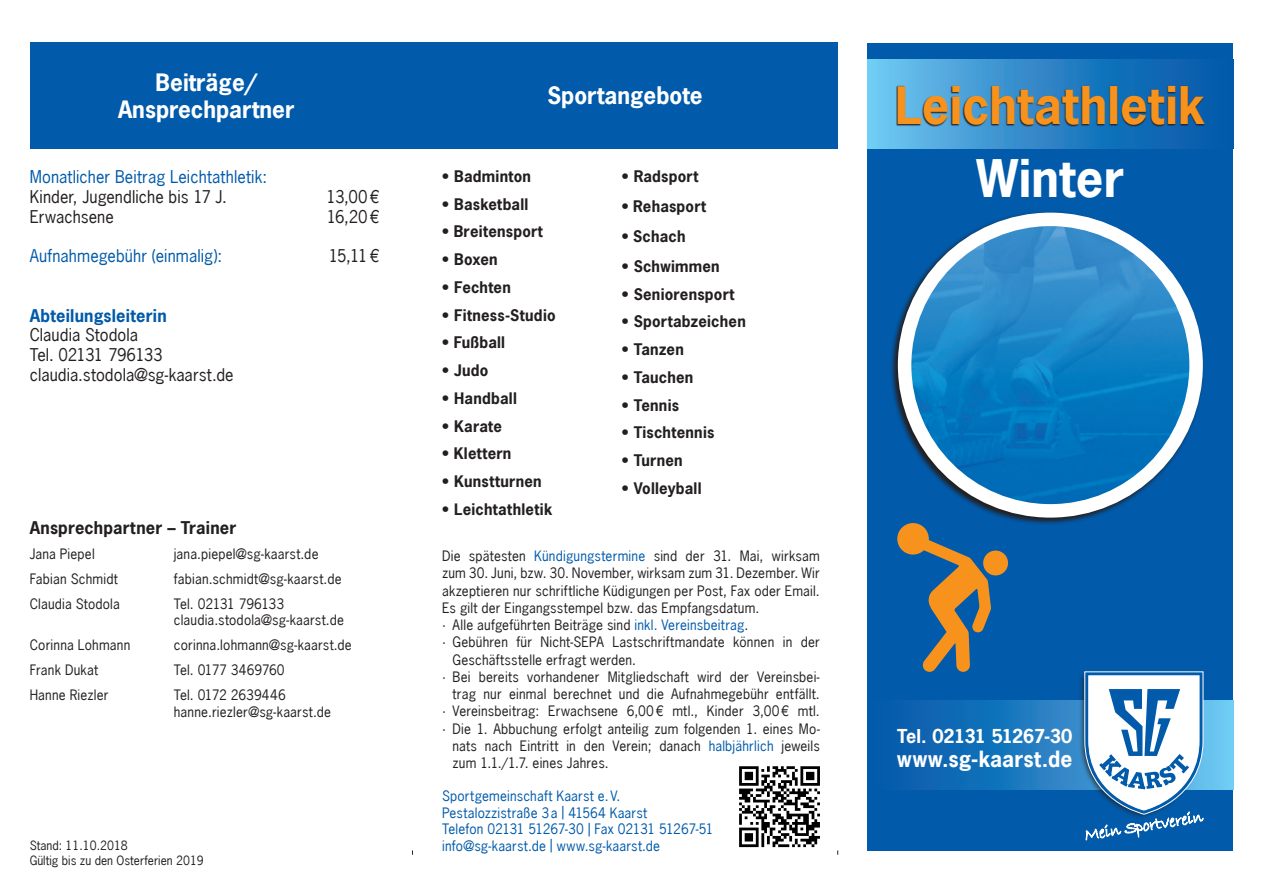
<style>
.page{position:relative;width:1263px;height:893px;background:#fff}
.page>*{position:absolute;margin:0;border:0;box-sizing:border-box;transform-origin:0 0}
.t1{font:700 48.75px "News Gothic LT";letter-spacing:.005em;color:#f7931d}
.t2{font:700 48.75px "News Gothic LT";letter-spacing:.005em;color:#fff}
.t3{font:700 22.5px "News Gothic LT";color:#fff}
.t4{font:700 21px "News Gothic LT";letter-spacing:.01em;color:#fff}
.t5{font:700 18px "News Gothic LT";letter-spacing:-.045em;color:#fff}
.t6{font:16.5px "News Gothic LT";color:#231f20}
.t7{font:16.5px "News Gothic LT";letter-spacing:.005em;color:#015aaa}
.t8{font:700 16.5px "News Gothic LT";letter-spacing:.01em;color:#231f20}
.t9{font:700 16.5px "News Gothic LT";letter-spacing:.015em;color:#015aaa}
.t10{font:16.5px "News Gothic LT";letter-spacing:-.045em;color:#231f20}
.t11{font:700 15px "News Gothic LT";letter-spacing:.015em;color:#231f20}
.t12{font:13.5px/17.2px "News Gothic LT";letter-spacing:.015em;color:#231f20}
.t13{font:13.5px/16.5px "News Gothic LT";letter-spacing:.01em;color:#015aaa}
.t14{font:13.5px "News Gothic LT";letter-spacing:-.015em;color:#231f20}
.t15{font:12px "News Gothic LT";color:#231f20}
.s1{color:#015aaa}
</style>
<div class="page">
<div style="left:867px;top:43px;width:366px;height:807px;background:#015aaa"></div>
<svg style="left:867px;top:60px;width:327px;height:89px;background:#3992ce"></svg>
<div style="left:30px;top:43px;width:808px;height:106px;background:#015aaa"></div>
<svg style="left:908px;top:701px;width:325px;height:89px"></svg>
<div style="left:1078px;top:672px;width:124px;height:147px;background:#231f20;opacity:.75"></div>
<svg style="left:1084px;top:671px;width:120px;height:170px"></svg>
<div style="left:983px;top:550px;width:25px;height:26px;background:#f7931d;border-radius:50%"></div>
<div style="left:897px;top:523px;width:32px;height:32px;background:#f7931d;border-radius:50%"></div>
<svg style="left:903px;top:531px;width:88px;height:141px"></svg>
<svg style="left:739px;top:766px;width:81px;height:81px"></svg>
<svg style="left:896px;top:85px;width:309px;height:41px;background:#2a5a7f"></svg>
<svg style="left:891px;top:212px;width:312px;height:313px"></svg>
<img style="left:904px;top:219px;width:292px;height:292px;border-radius:146px">
<div style="left:898px;top:213px;width:305px;height:305px;border:14px solid #fff;border-radius:50%"></div>
<p class="t3" style="left:156px;top:68px;width:103px">Beiträge/</p>
<p class="t3" style="left:118px;top:95px;width:178px">Ansprechpartner</p>
<p class="t7" style="left:30px;top:166px;width:239px">Monatlicher Beitrag Leichtathletik:</p>
<p class="t6" style="left:30px;top:186px;width:199px">Kinder, Jugendliche bis 17 J.</p>
<p class="t6" style="left:327px;top:186px;width:54px">13,00€</p>
<p class="t6" style="left:30px;top:206px;width:86px">Erwachsene</p>
<p class="t6" style="left:327px;top:206px;width:54px">16,20€</p>
<p class="t7" style="left:30px;top:245px;width:194px">Aufnahmegebühr (einmalig):</p>
<p class="t6" style="left:329px;top:245px;width:52px">15,11 €</p>
<p class="t9" style="left:30px;top:304px;width:138px">Abteilungsleiterin</p>
<p class="t6" style="left:30px;top:324px;width:110px">Claudia Stodola</p>
<p class="t10" style="left:30px;top:344px;width:134px">Tel. 02131 796133</p>
<p class="t6" style="left:30px;top:364px;width:205px">claudia.stodola@sg-kaarst.de</p>
<p class="t8" style="left:30px;top:517px;width:208px">Ansprechpartner – Trainer</p>
<p class="t12" style="left:30px;top:545px;width:67px">Jana Piepel</p>
<p class="t12" style="left:174px;top:545px;width:146px">jana.piepel@sg-kaarst.de</p>
<p class="t12" style="left:30px;top:570px;width:90px">Fabian Schmidt</p>
<p class="t12" style="left:174px;top:570px;width:169px">fabian.schmidt@sg-kaarst.de</p>
<p class="t12" style="left:30px;top:595px;width:92px">Claudia Stodola</p>
<p class="t12" style="left:174px;top:595px;width:172px;line-height:16.5px">Tel. 02131 796133 claudia.stodola@sg-kaarst.de</p>
<p class="t12" style="left:30px;top:636px;width:102px">Corinna Lohmann</p>
<p class="t12" style="left:174px;top:636px;width:180px">corinna.lohmann@sg-kaarst.de</p>
<p class="t12" style="left:30px;top:661px;width:70px">Frank Dukat</p>
<p class="t14" style="left:174px;top:661px;width:112px">Tel. 0177 3469760</p>
<p class="t12" style="left:30px;top:686px;width:80px">Hanne Riezler</p>
<p class="t12" style="left:174px;top:687px;width:159px;line-height:16.5px">Tel. 0172 2639446 hanne.riezler@sg-kaarst.de</p>
<p class="t15" style="left:30px;top:838px;width:100px">Stand: 11.10.2018</p>
<p class="t15" style="left:30px;top:853px;width:176px">Gültig bis zu den Osterferien 2019</p>
<p class="t3" style="left:547px;top:81px;width:157px">Sportangebote</p>
<p class="t11" style="left:442px;top:166px;width:90px">• Badminton</p>
<p class="t11" style="left:442px;top:194px;width:88px">• Basketball</p>
<p class="t11" style="left:442px;top:222px;width:102px">• Breitensport</p>
<p class="t11" style="left:442px;top:249px;width:57px">• Boxen</p>
<p class="t11" style="left:442px;top:277px;width:70px">• Fechten</p>
<p class="t11" style="left:442px;top:305px;width:115px">• Fitness-Studio</p>
<p class="t11" style="left:442px;top:333px;width:64px">• Fußball</p>
<p class="t11" style="left:442px;top:360px;width:48px">• Judo</p>
<p class="t11" style="left:442px;top:388px;width:76px">• Handball</p>
<p class="t11" style="left:442px;top:416px;width:61px">• Karate</p>
<p class="t11" style="left:442px;top:444px;width:71px">• Klettern</p>
<p class="t11" style="left:442px;top:471px;width:101px">• Kunstturnen</p>
<p class="t11" style="left:442px;top:499px;width:112px">• Leichtathletik</p>
<p class="t11" style="left:622px;top:166px;width:78px">• Radsport</p>
<p class="t11" style="left:622px;top:196px;width:86px">• Rehasport</p>
<p class="t11" style="left:622px;top:226px;width:65px">• Schach</p>
<p class="t11" style="left:622px;top:256px;width:100px">• Schwimmen</p>
<p class="t11" style="left:622px;top:284px;width:114px">• Seniorensport</p>
<p class="t11" style="left:622px;top:312px;width:126px">• Sportabzeichen</p>
<p class="t11" style="left:622px;top:339px;width:64px">• Tanzen</p>
<p class="t11" style="left:622px;top:367px;width:73px">• Tauchen</p>
<p class="t11" style="left:622px;top:395px;width:59px">• Tennis</p>
<p class="t11" style="left:622px;top:423px;width:94px">• Tischtennis</p>
<p class="t11" style="left:622px;top:450px;width:63px">• Turnen</p>
<p class="t11" style="left:622px;top:478px;width:81px">• Volleyball</p>
<p class="t12" style="left:442px;top:547px;width:379px;text-align:justify">Die spätesten <span class="s1">Kündigungstermine</span> sind der 31. Mai, wirksam zum 30. Juni, bzw. 30. November, wirksam zum 31. Dezember. Wir akzeptieren nur schriftliche Küdigungen per Post, Fax oder Email.<br>Es gilt der Eingangsstempel bzw. das Empfangsdatum.</p>
<p class="t12" style="left:442px;top:616px;width:308px">· Alle aufgeführten Beiträge sind <span class="s1">inkl. Vereinsbeitrag</span>.</p>
<p class="t12" style="left:442px;top:633px;width:379px">· Gebühren für Nicht-SEPA Lastschriftmandate können in der</p>
<p class="t12" style="left:452px;top:651px;width:185px">Geschäftsstelle erfragt werden.</p>
<p class="t12" style="left:442px;top:668px;width:379px;text-align:right">· Bei bereits vorhandener Mitgliedschaft wird der Vereinsbei&shy;trag nur einmal berechnet und die Aufnahmegebühr entfällt.</p>
<p class="t12" style="left:442px;top:702px;width:379px">· Vereinsbeitrag: Erwachsene 6,00€ mtl., Kinder 3,00€ mtl.</p>
<p class="t12" style="left:442px;top:720px;width:379px">· Die 1. Abbuchung erfolgt anteilig zum folgenden 1. eines Mo-</p>
<p class="t12" style="left:452px;top:737px;width:369px">nats nach Eintritt in den Verein; danach <span class="s1">halbjährlich</span> jeweils zum 1.1./1.7. eines Jahres.</p>
<p class="t13" style="left:442px;top:788px;width:273px">Sportgemeinschaft Kaarst e.V.<br>Pestalozzistraße 3a | 41564 Kaarst<br>Telefon 02131 51267-30 | Fax 02131 51267-51 info@sg-kaarst.de | www.sg-kaarst.de</p>
<p class="t1" style="left:895px;top:73px;width:312px">Leichtathletik</p>
<p class="t2" style="left:976px;top:146px;width:149px">Winter</p>
<p class="t5" style="left:897px;top:724px;width:177px">Tel. 02131 51267-30</p>
<p class="t4" style="left:897px;top:745px;width:177px">www.sg-kaarst.de</p>
</div>
